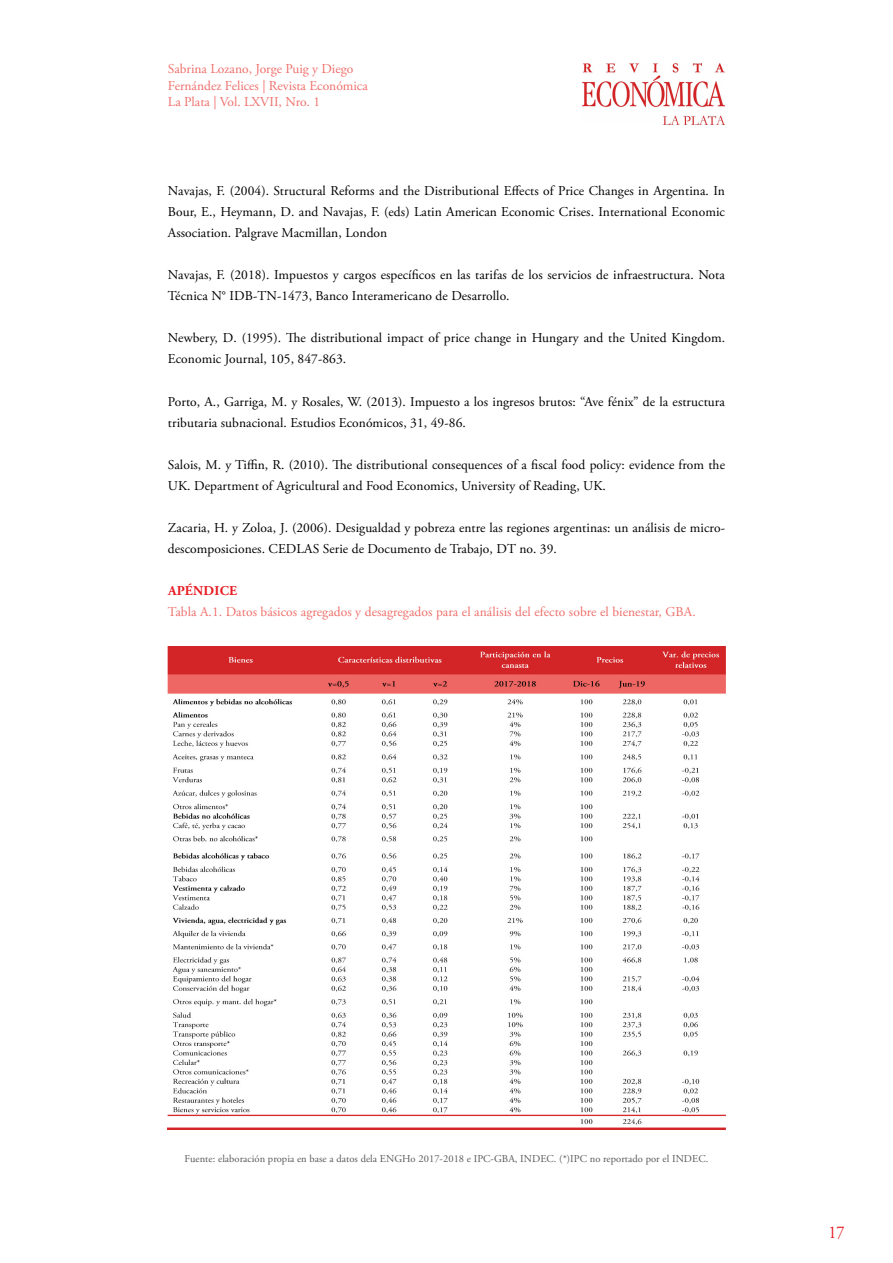
<style>
.page{position:relative;width:893px;height:1263px;background:#fff}
.page>*{position:absolute;margin:0;border:0;box-sizing:border-box;transform-origin:0 0}
.t1{font:18px "Adobe Garamond Pro";color:#e71c23;scale:.9 1}
.t2{font:13.5px/21px "Adobe Garamond Pro";letter-spacing:.005em;color:#000}
.t3{font:13.5px/16.5px "Adobe Garamond Pro";color:#ef6f6b}
.t4{font:700 13.5px "Adobe Garamond Pro";color:#e71c23}
.t5{font:10.5px "Adobe Garamond Pro";letter-spacing:.005em;color:#58595b}
</style>
<div class="page">
<img style="left:582px;top:63px;width:143px;height:61px">
<img style="left:168px;top:646px;width:557px;height:484px">
<p class="t3" style="left:168px;top:61px;width:201px">Sabrina Lozano, Jorge Puig y Diego<br>Fernández Felices | Revista Económica<br>La Plata | Vol. LXVII, Nro. 1</p>
<p class="t2" style="left:168px;top:180px;width:558px;text-align:justify">Navajas, F. (2004). Structural Reforms and the Distributional Effects of Price Changes in Argentina. In Bour, E., Heymann, D. and Navajas, F. (eds) Latin American Economic Crises. International Economic Association. Palgrave Macmillan, London</p>
<p class="t2" style="left:168px;top:265px;width:558px">Navajas, F. (2018). Impuestos y cargos específicos en las tarifas de los servicios de infraestructura. Nota<br>Técnica N° IDB-TN-1473, Banco Interamericano de Desarrollo.</p>
<p class="t2" style="left:168px;top:328px;width:559px">Newbery, D. (1995). The distributional impact of price change in Hungary and the United Kingdom.<br>Economic Journal, 105, 847-863.</p>
<p class="t2" style="left:168px;top:391px;width:558px">Porto, A., Garriga, M. y Rosales, W. (2013). Impuesto a los ingresos brutos: “Ave fénix” de la estructura tributaria subnacional. Estudios Económicos, 31, 49-86.</p>
<p class="t2" style="left:168px;top:454px;width:559px">Salois, M. y Tiffin, R. (2010). The distributional consequences of a fiscal food policy: evidence from the<br>UK. Department of Agricultural and Food Economics, University of Reading, UK.</p>
<p class="t2" style="left:168px;top:518px;width:559px">Zacaria, H. y Zoloa, J. (2006). Desigualdad y pobreza entre las regiones argentinas: un análisis de micro&shy;descomposiciones. CEDLAS Serie de Documento de Trabajo, DT no. 39.</p>
<p class="t4" style="left:168px;top:583px;width:35px">APÉNDICE</p>
<p class="t3" style="left:168px;top:604px;width:529px">Tabla A.1. Datos básicos agregados y desagregados para el análisis del efecto sobre el bienestar, GBA.</p>
<p class="t5" style="left:185px;top:1153px;width:525px">Fuente: elaboración propia en base a datos dela ENGHo 2017-2018 e IPC-GBA, INDEC. (*)IPC no reportado por el INDEC.</p>
<h1 class="t1" style="left:828px;top:1222px;width:19px">17</h1>
</div>
